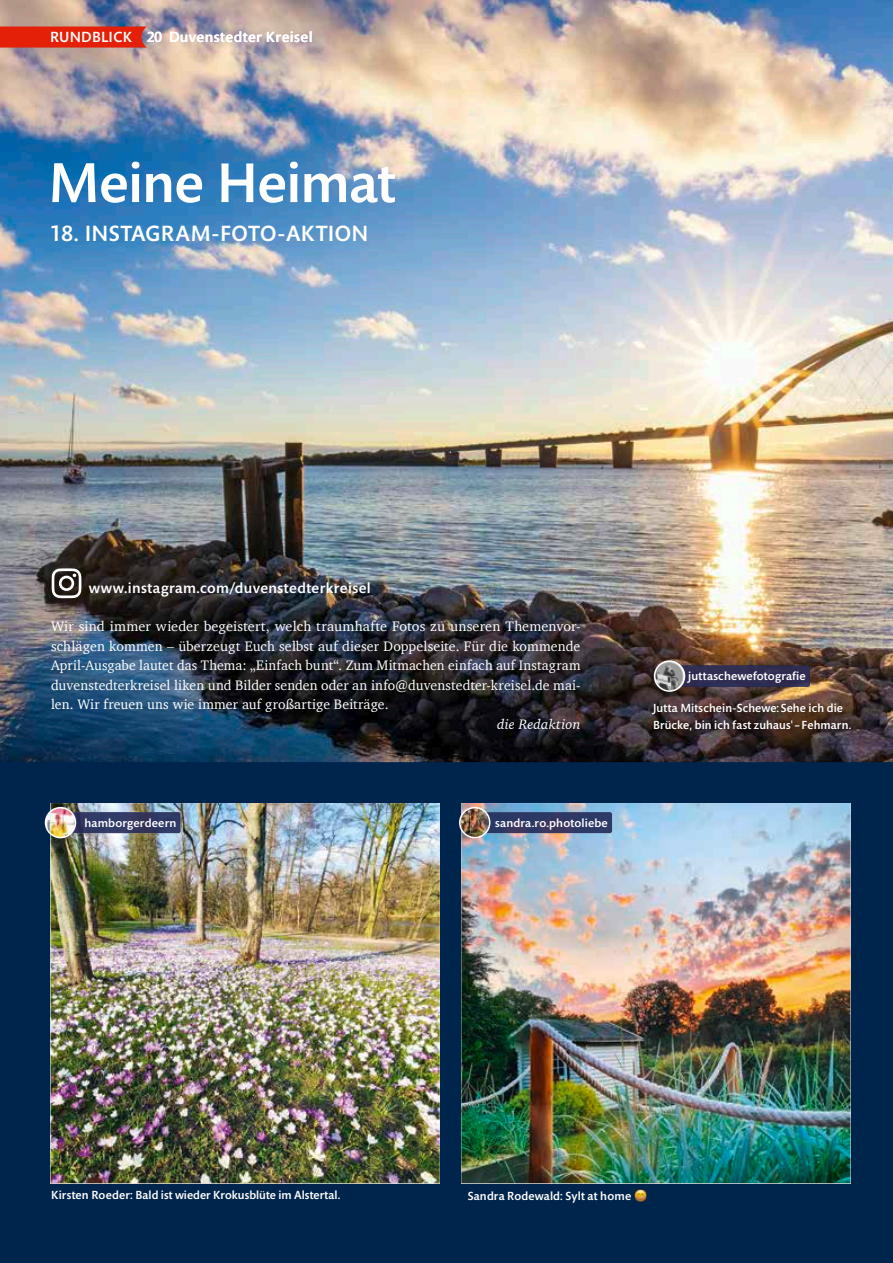
<style>
.page{position:relative;width:893px;height:1263px;background:#00254c}
.page>*{position:absolute;margin:0;border:0;box-sizing:border-box;transform-origin:0 0}
.t1{font:500 57px "Mundo Sans Std";letter-spacing:-.01em;color:#fff}
.t2{font:500 22.5px "Mundo Sans Std";letter-spacing:.015em;color:#fff}
.t3{font:500 15px "Mundo Sans Std";letter-spacing:.03em;color:#fff}
.t4{font:14.1px/19.5px "Charter";letter-spacing:.01em;color:#fff;text-align:justify}
.t5{font:italic 14.1px "Charter BT";letter-spacing:.015em;color:#fff}
.t6{font:500 12px/16.5px "Mundo Sans Std";letter-spacing:.015em;color:#fff}
</style>
<div class="page">
<img style="left:51px;top:803px;width:389px;height:380px">
<img style="left:461px;top:803px;width:389px;height:380px">
<img style="left:0;top:0;width:893px;height:762px">
<svg style="left:52px;top:568px;width:29px;height:30px"></svg>
<img style="left:490px;top:812px;width:122px;height:21px">
<svg style="left:459px;top:807px;width:31px;height:31px"></svg>
<svg style="left:634px;top:1190px;width:12px;height:12px"></svg>
<img style="left:685px;top:665px;width:125px;height:22px">
<svg style="left:654px;top:660px;width:31px;height:32px"></svg>
<img style="left:648px;top:700px;width:208px;height:35px">
<img style="left:76px;top:812px;width:105px;height:21px">
<svg style="left:45px;top:807px;width:31px;height:31px"></svg>
<svg style="left:0;top:27px;width:147px;height:21px;background:#e0260e"></svg>
<p class="t3" style="left:50px;top:29px;width:83px">RUNDBLICK</p>
<p class="t3" style="left:147px;top:29px;width:167px">20 Duvenstedter Kreisel</p>
<h1 class="t1" style="left:48px;top:152px;width:349px">Meine Heimat</h1>
<h2 class="t2" style="left:50px;top:221px;width:320px">18. INSTAGRAM-FOTO-AKTION</h2>
<p class="t3" style="left:89px;top:580px;width:283px">www.instagram.com/duvenstedterkreisel</p>
<p class="t4" style="left:51px;top:616px;width:531px">Wir sind immer wieder begeistert, welch traumhafte Fotos zu unseren Themenvor&shy;schlägen kommen – überzeugt Euch selbst auf dieser Doppelseite. Für die kommende April-Ausgabe lautet das Thema: „Einfach bunt“. Zum Mitmachen einfach auf Instagram duvenstedterkreisel liken und Bilder senden oder an info@duven stedter-kreisel.de mai&shy;len. Wir freuen uns wie immer auf großartige Beiträge.</p>
<p class="t5" style="left:497px;top:715px;width:85px">die Redaktion</p>
<p class="t6" style="left:84px;top:815px;width:93px">hamborgerdeern</p>
<p class="t6" style="left:495px;top:815px;width:114px">sandra.ro.photoliebe</p>
<p class="t6" style="left:688px;top:668px;width:119px">juttaschewefotografie</p>
<p class="t6" style="left:653px;top:700px;width:200px">Jutta Mitschein-Schewe: Sehe ich die<br>Brücke, bin ich fast zuhaus' – Fehmarn.</p>
<p class="t6" style="left:51px;top:1186px;width:291px">Kirsten Roeder: Bald ist wieder Krokusblüte im Alstertal.</p>
<p class="t6" style="left:468px;top:1188px;width:165px">Sandra Rodewald: Sylt at home</p>
</div>
